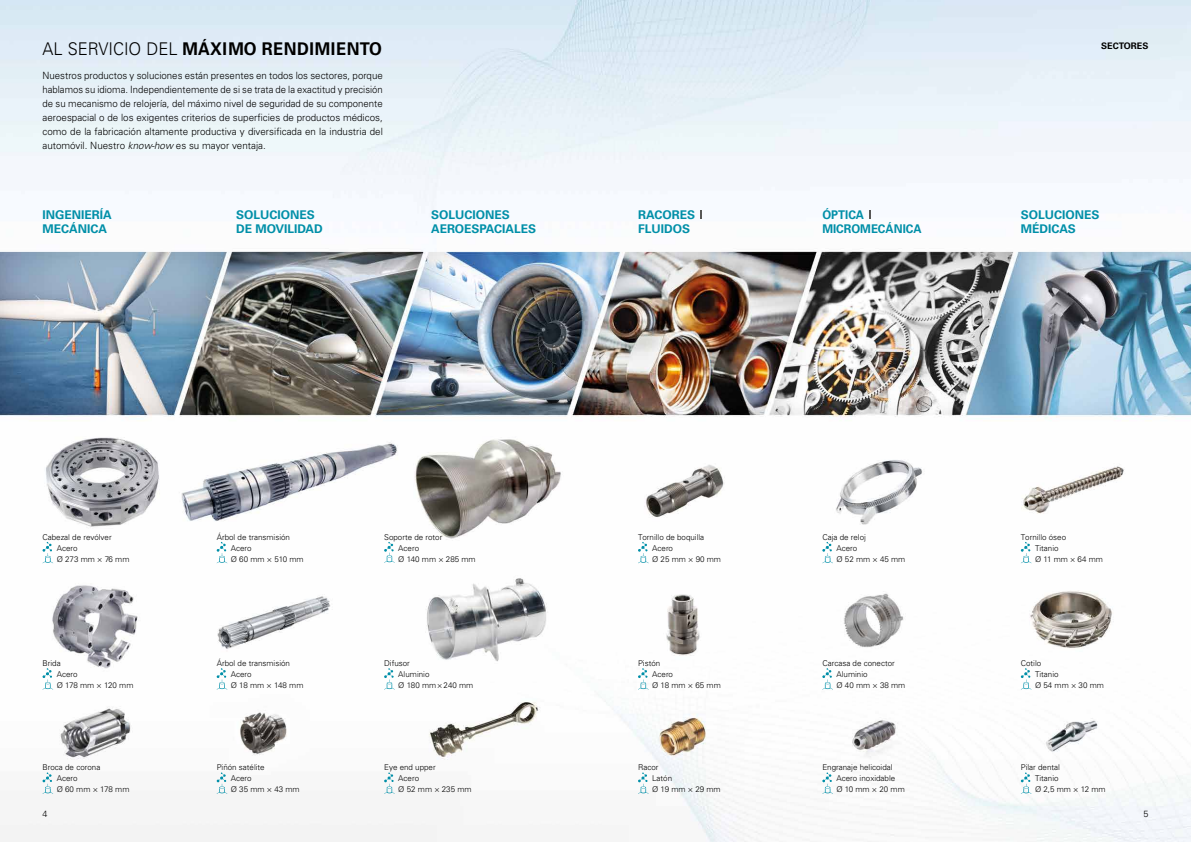
<style>
.page{position:relative;width:1191px;height:842px;background:#fff}
.page>*{position:absolute;margin:0;border:0;box-sizing:border-box;transform-origin:0 0}
.t1{font:700 17.5px "Univers LT Std";letter-spacing:.04em;color:#000;scale:.94 1}
.t2{font:700 12px/14px "Univers";color:#008fa8}
.t3{font:700 12px/14px "Univers";color:#008fa8;scale:.95 1}
.t4{font:300 10px/14px "INDEX Univers";color:#000;text-align:justify}
.t5{font:700 9px "Univers LT Std";color:#000}
.t6{font:300 9px "INDEX Univers";color:#000}
.t7{font:300 8px/11px "INDEX Univers";color:#000}
.s1{font-family:"INDEX Univers";font-weight:300}
.s2{font-style:italic}
</style>
<div class="page">
<img style="left:0;top:0;width:1191px;height:842px">
<svg style="left:384px;top:542px;width:11px;height:21px"></svg>
<svg style="left:217px;top:542px;width:10px;height:21px"></svg>
<svg style="left:42px;top:542px;width:11px;height:21px"></svg>
<svg style="left:638px;top:542px;width:10px;height:21px"></svg>
<svg style="left:822px;top:542px;width:11px;height:21px"></svg>
<svg style="left:1020px;top:542px;width:11px;height:21px"></svg>
<svg style="left:217px;top:772px;width:10px;height:22px"></svg>
<svg style="left:42px;top:772px;width:11px;height:22px"></svg>
<svg style="left:638px;top:772px;width:10px;height:22px"></svg>
<svg style="left:822px;top:772px;width:11px;height:22px"></svg>
<svg style="left:1020px;top:772px;width:11px;height:22px"></svg>
<svg style="left:384px;top:772px;width:11px;height:22px"></svg>
<svg style="left:384px;top:668px;width:11px;height:22px"></svg>
<svg style="left:217px;top:668px;width:10px;height:22px"></svg>
<svg style="left:42px;top:668px;width:11px;height:22px"></svg>
<svg style="left:638px;top:668px;width:10px;height:22px"></svg>
<svg style="left:822px;top:668px;width:11px;height:22px"></svg>
<svg style="left:1020px;top:668px;width:11px;height:22px"></svg>
<h1 class="t1" style="left:43px;top:39px;width:362px"><span class="s1">AL SERVICIO DEL</span> MÁXIMO RENDIMIENTO</h1>
<p class="t4" style="left:43px;top:68px;width:342px">Nuestros productos y soluciones están presentes en todos los sectores, porque hablamos su idioma. Independientemente de si se trata de la exactitud y precisión de su mecanismo de relojería, del máximo nivel de seguridad de su componente aeroespacial o de los exigentes criterios de superficies de productos médicos, como de la fabricación altamente productiva y diversificada en la industria del automóvil. Nuestro <span class="s2">know-how</span> es su mayor ventaja.</p>
<p class="t5" style="left:1101px;top:41px;width:49px">SECTORES</p>
<h2 class="t2" style="left:431px;top:208px;width:107px">SOLUCIONES<br>AEROESPACIALES</h2>
<h2 class="t3" style="left:822px;top:208px;width:106px">ÓPTICA<br>MICROMECÁNICA</h2>
<h2 class="t2" style="left:43px;top:208px;width:71px">INGENIERÍA<br>MECÁNICA</h2>
<h2 class="t2" style="left:638px;top:208px;width:59px">RACORES<br>FLUIDOS</h2>
<h2 class="t2" style="left:236px;top:208px;width:88px">SOLUCIONES<br>DE MOVILIDAD</h2>
<h2 class="t2" style="left:1020px;top:208px;width:80px">SOLUCIONES<br>MÉDICAS</h2>
<p class="t7" style="left:231px;top:531px;width:74px;text-indent:-14px">Árbol de transmisión<br>Acero<br>Ø 60 mm × 510 mm</p>
<p class="t7" style="left:57px;top:531px;width:74px;text-indent:-14px">Cabezal de revólver<br>Acero<br>Ø 273 mm × 76 mm</p>
<p class="t7" style="left:652px;top:531px;width:70px;text-indent:-14px">Tornillo de boquilla<br>Acero<br>Ø 25 mm × 90 mm</p>
<p class="t7" style="left:836px;top:531px;width:70px;text-indent:-14px">Caja de reloj<br>Acero<br>Ø 52 mm × 45 mm</p>
<p class="t7" style="left:1035px;top:531px;width:69px;text-indent:-14px">Tornillo óseo<br>Titanio<br>Ø 11 mm × 64 mm</p>
<p class="t7" style="left:398px;top:531px;width:79px;text-indent:-14px">Soporte de rotor<br>Acero<br>Ø 140 mm × 285 mm</p>
<p class="t7" style="left:231px;top:658px;width:74px;text-indent:-14px">Árbol de transmisión<br>Acero<br>Ø 18 mm × 148 mm</p>
<p class="t7" style="left:57px;top:658px;width:78px;text-indent:-14px">Brida<br>Acero<br>Ø 178 mm × 120 mm</p>
<p class="t7" style="left:652px;top:658px;width:70px;text-indent:-14px">Pistón<br>Acero<br>Ø 18 mm × 65 mm</p>
<p class="t7" style="left:836px;top:658px;width:70px;text-indent:-14px">Carcasa de conector<br>Aluminio<br>Ø 40 mm × 38 mm</p>
<p class="t7" style="left:1035px;top:658px;width:70px;text-indent:-14px">Cotilo<br>Titanio<br>Ø 54 mm × 30 mm</p>
<p class="t7" style="left:398px;top:658px;width:77px;text-indent:-14px">Difusor<br>Aluminio<br>Ø 180 mm×240 mm</p>
<p class="t7" style="left:57px;top:762px;width:74px;text-indent:-14px">Broca de corona<br>Acero<br>Ø 60 mm × 178 mm</p>
<p class="t7" style="left:652px;top:762px;width:70px;text-indent:-14px">Racor<br>Latón<br>Ø 19 mm × 29 mm</p>
<p class="t7" style="left:836px;top:762px;width:70px;text-indent:-14px">Engranaje helicoidal<br>Acero inoxidable<br>Ø 10 mm × 20 mm</p>
<p class="t7" style="left:1035px;top:762px;width:72px;text-indent:-14px">Pilar dental<br>Titanio<br>Ø 2,5 mm × 12 mm</p>
<p class="t7" style="left:231px;top:762px;width:70px;text-indent:-14px">Piñón satélite<br>Acero<br>Ø 35 mm × 43 mm</p>
<p class="t7" style="left:398px;top:762px;width:75px;text-indent:-14px">Eye end upper<br>Acero<br>Ø 52 mm × 235 mm</p>
<p class="t6" style="left:43px;top:809px;width:7px">4</p>
<p class="t6" style="left:1143px;top:809px;width:7px">5</p>
</div>
